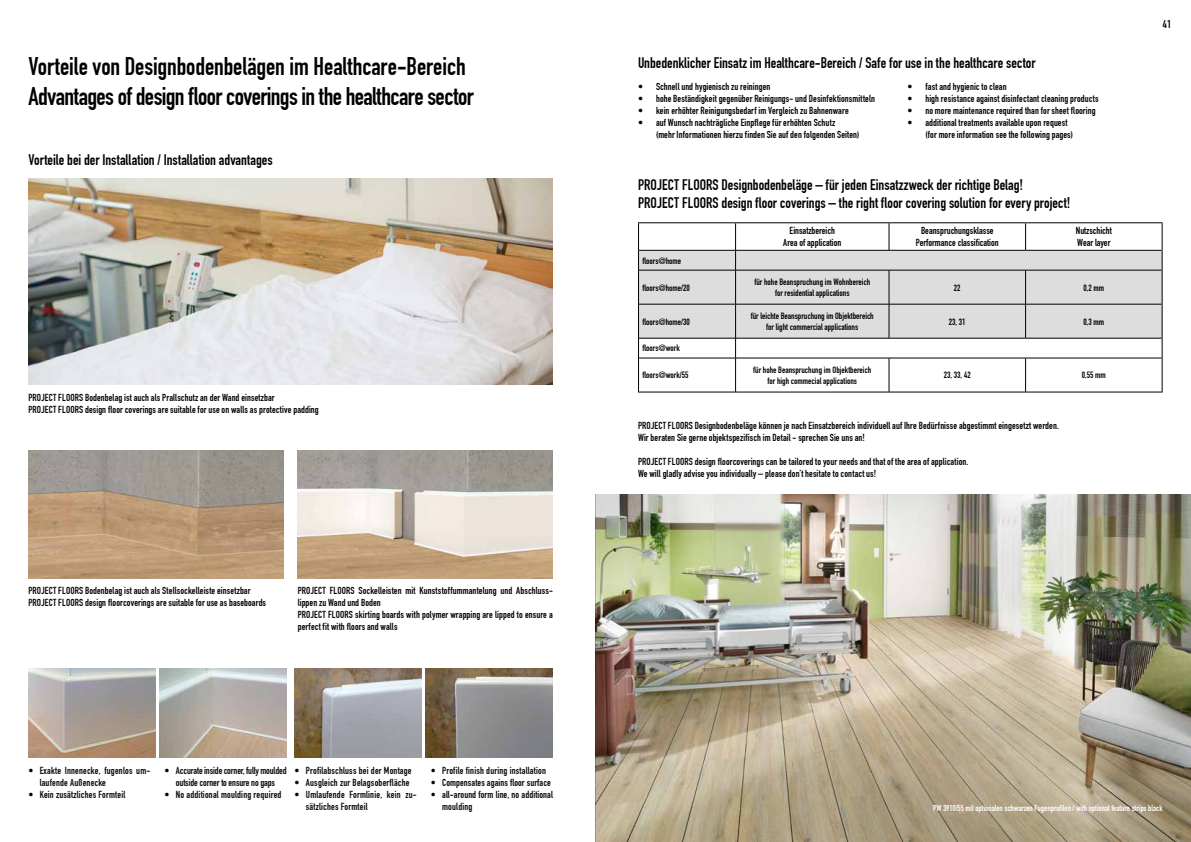
<style>
.page{position:relative;width:1191px;height:842px;background:#fff}
.page>*{position:absolute;margin:0;border:0;box-sizing:border-box;transform-origin:0 0}
.t1{font:25px/30px "DIN Engschrift";letter-spacing:-.01em;color:#000}
.t2{font:15px/18px "DIN Engschrift";color:#000}
.t3{font:11px "DIN Engschrift";color:#000}
.t4{font:10px/12px "DIN Engschrift";letter-spacing:.005em;color:#000}
.t5{font:10px/12px "DIN Engschrift";letter-spacing:.02em;color:#060a06}
.t6{font:10px/12px "DIN Engschrift";letter-spacing:-.01em;color:#060a06;text-align:center}
.t7{font:9px/10.8px "DIN Engschrift";color:#000;text-align:center}
.t8{font:8.5px "DIN Engschrift";color:#fff}
</style>
<div class="page">
<img style="left:298px;top:451px;width:255px;height:127px">
<img style="left:28px;top:451px;width:255px;height:127px">
<img style="left:28px;top:179px;width:525px;height:206px">
<div style="left:639px;top:251px;width:522px;height:87px;background:#ddd"></div>
<svg style="left:888px;top:223px;width:1px;height:27px"></svg>
<hr style="left:735px;top:250px;width:154px;height:1px;background:#000">
<hr style="left:889px;top:250px;width:136px;height:1px;background:#000">
<hr style="left:1025px;top:250px;width:136px;height:1px;background:#000">
<hr style="left:639px;top:270px;width:96px;height:1px;background:#000">
<hr style="left:735px;top:270px;width:154px;height:1px;background:#000">
<hr style="left:735px;top:270px;width:1px;height:34px;background:#000">
<hr style="left:889px;top:270px;width:136px;height:1px;background:#000">
<hr style="left:888px;top:270px;width:1px;height:34px;background:#000">
<hr style="left:1025px;top:270px;width:136px;height:1px;background:#000">
<hr style="left:639px;top:304px;width:96px;height:1px;background:#000">
<hr style="left:735px;top:304px;width:154px;height:1px;background:#000">
<hr style="left:735px;top:304px;width:1px;height:34px;background:#000">
<hr style="left:889px;top:304px;width:136px;height:1px;background:#000">
<hr style="left:888px;top:304px;width:1px;height:34px;background:#000">
<hr style="left:1026px;top:304px;width:135px;height:1px;background:#000">
<hr style="left:639px;top:338px;width:96px;height:1px;background:#000">
<hr style="left:735px;top:338px;width:154px;height:1px;background:#000">
<svg style="left:735px;top:338px;width:1px;height:20px"></svg>
<hr style="left:889px;top:338px;width:136px;height:1px;background:#000">
<hr style="left:1025px;top:338px;width:136px;height:1px;background:#000">
<hr style="left:639px;top:358px;width:96px;height:1px;background:#000">
<hr style="left:735px;top:358px;width:154px;height:1px;background:#000">
<hr style="left:735px;top:358px;width:1px;height:34px;background:#000">
<hr style="left:889px;top:358px;width:136px;height:1px;background:#000">
<hr style="left:888px;top:358px;width:1px;height:34px;background:#000">
<hr style="left:1025px;top:358px;width:136px;height:1px;background:#000">
<hr style="left:638px;top:392px;width:97px;height:1px;background:#000">
<hr style="left:735px;top:392px;width:154px;height:1px;background:#000">
<hr style="left:889px;top:392px;width:136px;height:1px;background:#000">
<hr style="left:1025px;top:392px;width:137px;height:1px;background:#000">
<hr style="left:638px;top:270px;width:1px;height:34px;background:#000">
<hr style="left:1025px;top:270px;width:1px;height:34px;background:#000">
<hr style="left:1161px;top:270px;width:1px;height:34px;background:#000">
<hr style="left:638px;top:304px;width:1px;height:34px;background:#000">
<hr style="left:1025px;top:304px;width:1px;height:34px;background:#000">
<hr style="left:1161px;top:304px;width:1px;height:34px;background:#000">
<svg style="left:638px;top:338px;width:1px;height:20px"></svg>
<svg style="left:1161px;top:338px;width:1px;height:20px"></svg>
<hr style="left:638px;top:358px;width:1px;height:34px;background:#000">
<hr style="left:1025px;top:358px;width:1px;height:34px;background:#000">
<hr style="left:1161px;top:358px;width:1px;height:34px;background:#000">
<hr style="left:638px;top:222px;width:97px;height:1px;background:#000">
<svg style="left:638px;top:223px;width:1px;height:47px"></svg>
<hr style="left:735px;top:222px;width:154px;height:1px;background:#000">
<hr style="left:889px;top:222px;width:136px;height:1px;background:#000">
<hr style="left:1025px;top:222px;width:137px;height:1px;background:#000">
<svg style="left:1025px;top:223px;width:1px;height:27px"></svg>
<svg style="left:1161px;top:223px;width:1px;height:47px"></svg>
<svg style="left:735px;top:223px;width:1px;height:47px"></svg>
<hr style="left:639px;top:250px;width:96px;height:1px;background:#000">
<img style="left:28px;top:668px;width:128px;height:90px">
<img style="left:159px;top:668px;width:128px;height:90px">
<img style="left:294px;top:668px;width:128px;height:90px">
<img style="left:425px;top:668px;width:128px;height:90px">
<img style="left:595px;top:495px;width:596px;height:347px">
<h1 class="t1" style="left:28px;top:52px;width:447px">Vorteile von Designbodenbelägen im Healthcare-Bereich<br>Advantages of design floor coverings in the healthcare sector</h1>
<h2 class="t2" style="left:28px;top:151px;width:246px">Vorteile bei der Installation / Installation advantages</h2>
<p class="t4" style="left:28px;top:391px;width:292px">PROJECT FLOORS Bodenbelag ist auch als Prallschutz an der Wand einsetzbar<br>PROJECT FLOORS design floor coverings are suitable for use on walls as protective padding</p>
<p class="t4" style="left:28px;top:585px;width:239px">PROJECT FLOORS Bodenbelag ist auch als Stellsockelleiste einsetzbar<br>PROJECT FLOORS design floorcoverings are suitable for use as baseboards</p>
<p class="t4" style="left:298px;top:585px;width:257px">PROJECT FLOORS Sockelleisten mit Kunststoffummantelung und Abschluss&shy;lippen zu Wand und Boden<br>PROJECT FLOORS skirting boards with polymer wrapping are lipped to ensure a perfect fit with floors and walls</p>
<p class="t5" style="left:40px;top:764px;width:112px;text-indent:-11px">• Exakte Innenecke, fugenlos um&shy;laufende Außenecke</p>
<p class="t5" style="left:28px;top:788px;width:98px">• Kein zusätzliches Formteil</p>
<p class="t6" style="left:165px;top:764px;width:124px">• Accurate inside corner, fully moulded outside corner to ensure no gaps</p>
<p class="t5" style="left:165px;top:788px;width:118px">• No additional moulding required</p>
<p class="t5" style="left:294px;top:764px;width:119px">• Profilabschluss bei der Montage</p>
<p class="t5" style="left:294px;top:776px;width:116px">• Ausgleich zur Belagsoberfläche</p>
<p class="t5" style="left:306px;top:788px;width:112px;text-indent:-11px">• Umlaufende Formlinie, kein zu&shy;sätzliches Formteil</p>
<p class="t5" style="left:431px;top:764px;width:117px">• Profile finish during installation</p>
<p class="t5" style="left:431px;top:776px;width:122px">• Compensates agains floor surface</p>
<p class="t5" style="left:442px;top:788px;width:112px;text-indent:-11px">• all-around form line, no additional moulding</p>
<h2 class="t2" style="left:638px;top:54px;width:399px">Unbedenklicher Einsatz im Healthcare-Bereich / Safe for use in the healthcare sector</h2>
<p class="t4" style="left:638px;top:80px;width:134px">• Schnell und hygienisch zu reiningen</p>
<p class="t4" style="left:638px;top:92px;width:238px">• hohe Beständigkeit gegenüber Reinigungs- und Desinfektionsmitteln</p>
<p class="t4" style="left:638px;top:104px;width:212px">• kein erhöhter Reinigungsbedarf im Vergleich zu Bahnenware</p>
<p class="t4" style="left:656px;top:116px;width:205px;text-indent:-18px">• auf Wunsch nachträgliche Einpflege für erhöhten Schutz<br>(mehr Informationen hierzu finden Sie auf den folgenden Seiten)</p>
<p class="t4" style="left:907px;top:80px;width:101px">• fast and hygienic to clean</p>
<p class="t4" style="left:907px;top:92px;width:193px">• high resistance against disinfectant cleaning products</p>
<p class="t4" style="left:907px;top:104px;width:190px">• no more maintenance required than for sheet flooring</p>
<p class="t4" style="left:925px;top:116px;width:149px;text-indent:-18px">• additional treatments available upon request (for more information see the following pages)</p>
<h2 class="t2" style="left:638px;top:176px;width:434px">PROJECT FLOORS Designbodenbeläge – für jeden Einsatzzweck der richtige Belag!<br>PROJECT FLOORS design floor coverings – the right floor covering solution for every project!</h2>
<p class="t4" style="left:783px;top:225px;width:59px;text-align:center">Einsatzbereich<br>Area of application</p>
<p class="t4" style="left:915px;top:225px;width:84px;text-align:center">Beanspruchungsklasse<br>Performance classification</p>
<p class="t4" style="left:1076px;top:225px;width:37px">Nutzschicht<br>Wear layer</p>
<p class="t7" style="left:642px;top:255px;width:40px">floors@home</p>
<p class="t7" style="left:642px;top:282px;width:49px">floors@home/20</p>
<p class="t7" style="left:754px;top:277px;width:117px">für hohe Beanspruchung im Wohnbereich for residential applications</p>
<p class="t7" style="left:954px;top:282px;width:8px">22</p>
<p class="t7" style="left:1083px;top:282px;width:22px">0,2 mm</p>
<p class="t7" style="left:642px;top:316px;width:49px">floors@home/30</p>
<p class="t7" style="left:751px;top:311px;width:124px">für leichte Beanspruchung im Objektbereich for light commercial applications</p>
<p class="t7" style="left:949px;top:316px;width:18px">23, 31</p>
<p class="t7" style="left:1083px;top:316px;width:22px">0,3 mm</p>
<p class="t7" style="left:642px;top:343px;width:39px">floors@work</p>
<p class="t7" style="left:642px;top:370px;width:48px">floors@work/55</p>
<p class="t7" style="left:753px;top:364px;width:120px">für hohe Beanspruchung im Objektbereich for high commecial applications</p>
<p class="t7" style="left:944px;top:370px;width:28px">23, 33, 42</p>
<p class="t7" style="left:1081px;top:370px;width:26px">0,55 mm</p>
<p class="t4" style="left:638px;top:419px;width:422px">PROJECT FLOORS Designbodenbeläge können je nach Einsatzbereich individuell auf Ihre Bedürfnisse abgestimmt eingesetzt werden.<br>Wir beraten Sie gerne objektspezifisch im Detail - sprechen Sie uns an!</p>
<p class="t4" style="left:638px;top:455px;width:332px">PROJECT FLOORS design floorcoverings can be tailored to your needs and that of the area of application.<br>We will gladly advise you individually – please don’t hesitate to contact us!</p>
<p class="t3" style="left:1162px;top:18px;width:10px">41</p>
<p class="t8" style="left:933px;top:802px;width:231px">PW 3910/55 mit optionalen schwarzen Fugenprofilen / with optional feature strips black</p>
</div>
